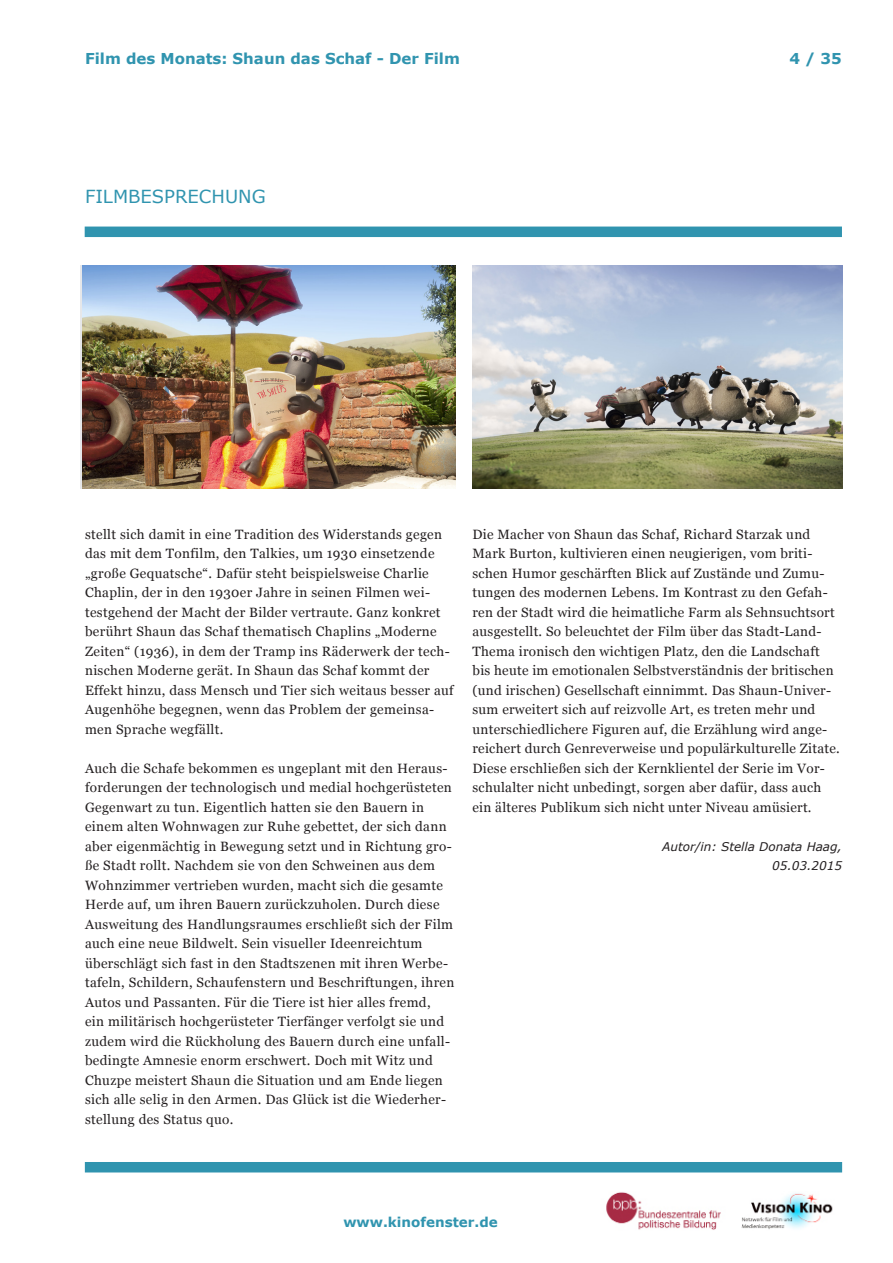
<style>
.page{position:relative;width:893px;height:1263px;background:#fff}
.page>*{position:absolute;margin:0;border:0;box-sizing:border-box;transform-origin:0 0}
.Ruprik_Head{font:18px "Verdana";color:#3094af}
.t1{font:700 15px "Verdana";color:#3094af}
.Fliesstext{font:13.5px/19.5px "Georgia";letter-spacing:.025em;color:#231f20}
.Filmbespr_Fliesstext{font:13.5px/19.5px "Georgia";letter-spacing:.02em;color:#231f20}
.t2{font:700 13.5px "Verdana";color:#3094af}
.Filmbespr_Autorenzei{font:italic 12px/19.5px "Verdana";color:#231f20;text-align:right}
</style>
<div class="page">
<img style="left:606px;top:1192px;width:227px;height:38px">
<div style="left:85px;top:1162px;width:757px;height:10px;background:#3094af"></div>
<div style="left:85px;top:227px;width:757px;height:10px;background:#3094af"></div>
<img style="left:82px;top:266px;width:373px;height:223px">
<img style="left:472px;top:266px;width:371px;height:223px">
<p class="t1" style="left:85px;top:48px;width:376px">Film des Monats: Shaun das Schaf - Der Film</p>
<p class="Ruprik_Head" style="left:85px;top:184px;width:182px">FILMBESPRECHUNG</p>
<p class="t1" style="left:789px;top:48px;width:54px">4 / 35</p>
<p class="Fliesstext" style="left:85px;top:524px;width:370px">stellt sich damit in eine Tradition des Widerstands gegen das mit dem Tonfilm, den Talkies, um 1930 einsetzende „große Gequatsche“. Dafür steht beispielsweise Charlie Chaplin, der in den 1930er Jahre in seinen Filmen wei&shy;testgehend der Macht der Bilder vertraute. Ganz konkret berührt Shaun das Schaf thematisch Chaplins „Moderne Zeiten“ (1936), in dem der Tramp ins Räderwerk der tech&shy;nischen Moderne gerät. In Shaun das Schaf kommt der Effekt hinzu, dass Mensch und Tier sich weitaus besser auf Augenhöhe begegnen, wenn das Problem der gemeinsa&shy;men Sprache wegfällt.</p>
<p class="Fliesstext" style="left:85px;top:758px;width:371px">Auch die Schafe bekommen es ungeplant mit den Heraus&shy;forderungen der technologisch und medial hochgerüsteten Gegenwart zu tun. Eigentlich hatten sie den Bauern in einem alten Wohnwagen zur Ruhe gebettet, der sich dann aber eigenmächtig in Bewegung setzt und in Richtung gro&shy;ße Stadt rollt. Nachdem sie von den Schweinen aus dem Wohnzimmer vertrieben wurden, macht sich die gesamte Herde auf, um ihren Bauern zurückzuholen. Durch diese Ausweitung des Handlungsraumes erschließt sich der Film auch eine neue Bildwelt. Sein visueller Ideenreichtum überschlägt sich fast in den Stadtszenen mit ihren Werbe&shy;tafeln, Schildern, Schaufenstern und Beschriftungen, ihren Autos und Passanten. Für die Tiere ist hier alles fremd,<br>ein militärisch hochgerüsteter Tierfänger verfolgt sie und zudem wird die Rückholung des Bauern durch eine unfall&shy;bedingte Amnesie enorm erschwert. Doch mit Witz und Chuzpe meistert Shaun die Situation und am Ende liegen sich alle selig in den Armen. Das Glück ist die Wiederher&shy;stellung des Status quo.</p>
<p class="Filmbespr_Fliesstext" style="left:472px;top:524px;width:369px">Die Macher von Shaun das Schaf, Richard Starzak und Mark Burton, kultivieren einen neugierigen, vom briti&shy;schen Humor geschärften Blick auf Zustände und Zumu&shy;tungen des modernen Lebens. Im Kontrast zu den Gefah&shy;ren der Stadt wird die heimatliche Farm als Sehnsuchtsort ausgestellt. So beleuchtet der Film über das Stadt-Land-Thema ironisch den wichtigen Platz, den die Landschaft bis heute im emotionalen Selbstverständnis der britischen (und irischen) Gesellschaft einnimmt. Das Shaun-Univer&shy;sum erweitert sich auf reizvolle Art, es treten mehr und unterschiedlichere Figuren auf, die Erzählung wird ange&shy;reichert durch Genreverweise und populärkulturelle Zitate.<br>Diese erschließen sich der Kernklientel der Serie im Vor&shy;schulalter nicht unbedingt, sorgen aber dafür, dass auch ein älteres Publikum sich nicht unter Niveau amüsiert.</p>
<p class="Filmbespr_Autorenzei" style="left:662px;top:836px;width:181px">Autor/in: Stella Donata Haag,<br>05.03.2015</p>
<p class="t2" style="left:343px;top:1212px;width:156px">www.kinofenster.de</p>
</div>
